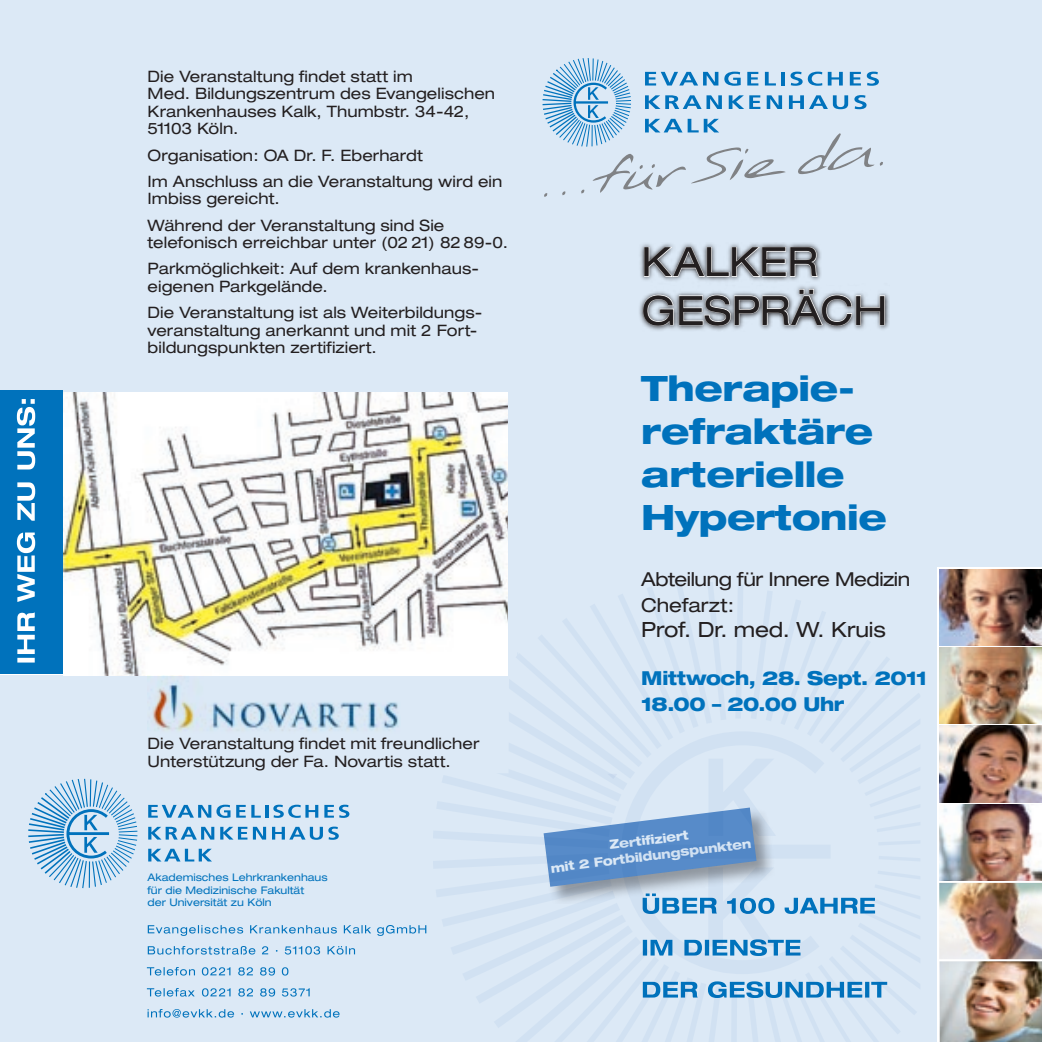
<style>
.page{position:relative;width:1042px;height:1042px;background:#dce9f6}
.page>*{position:absolute;margin:0;border:0;box-sizing:border-box;transform-origin:0 0}
.t1{font:expanded 40.43px/48.5px "Helvetica Neue";letter-spacing:-.005em;color:#231f20}
.t2{font:800 expanded 35px/43.2px "Helvetica Neue";letter-spacing:-.01em;color:#0072bc}
.t3{font:expanded 21px "Helvetica Neue";letter-spacing:-.005em;color:#231f20}
.t4{font:800 expanded 19.25px/25.7px "Helvetica Neue";letter-spacing:-.02em;color:#0072bc;scale:.95 1}
.t5{font:expanded 19.25px/25.7px "Helvetica Neue";letter-spacing:-.02em;color:#231f20}
.t6{font:expanded 15.75px/17.5px "Helvetica Neue";letter-spacing:.005em;color:#231f20}
.t7{font:800 expanded 12.6px/15.8px "Helvetica Neue";color:#fff;text-align:center;scale:.95 1}
.t8{font:expanded 10.5px/12.6px "Helvetica Neue";color:#0072bc}
</style>
<div class="page">
<svg style="left:542px;top:58px;width:341px;height:139px"></svg>
<svg style="left:937px;top:567px;width:105px;height:475px;background:#f2f0f0"></svg>
<img style="left:939px;top:569px;width:103px;height:155px">
<img style="left:939px;top:726px;width:103px;height:76px">
<img style="left:939px;top:804px;width:103px;height:77px">
<img style="left:939px;top:883px;width:103px;height:76px">
<img style="left:939px;top:961px;width:103px;height:81px">
<svg style="left:148px;top:1009px;width:192px;height:8px"></svg>
<svg style="left:147px;top:988px;width:163px;height:8px"></svg>
<svg style="left:147px;top:967px;width:141px;height:8px"></svg>
<svg style="left:148px;top:946px;width:207px;height:8px"></svg>
<svg style="left:148px;top:925px;width:278px;height:11px"></svg>
<svg style="left:28px;top:779px;width:110px;height:109px"></svg>
<svg style="left:148px;top:804px;width:82px;height:14px"></svg>
<svg style="left:236px;top:804px;width:82px;height:14px"></svg>
<svg style="left:324px;top:804px;width:25px;height:14px"></svg>
<svg style="left:148px;top:827px;width:66px;height:12px"></svg>
<svg style="left:220px;top:827px;width:27px;height:12px"></svg>
<svg style="left:253px;top:827px;width:13px;height:12px"></svg>
<svg style="left:272px;top:826px;width:67px;height:14px"></svg>
<svg style="left:148px;top:849px;width:64px;height:12px"></svg>
<img style="left:63px;top:392px;width:444px;height:284px">
<div style="left:0;top:390px;width:63px;height:284px;background:#0072bc"></div>
<svg style="left:17px;top:399px;width:18px;height:263px"></svg>
<svg style="left:433px;top:664px;width:78px;height:363px"></svg>
<svg style="left:511px;top:956px;width:263px;height:86px"></svg>
<svg style="left:774px;top:956px;width:146px;height:86px"></svg>
<svg style="left:509px;top:582px;width:411px;height:374px"></svg>
<svg style="left:639px;top:243px;width:251px;height:88px"></svg>
<svg style="left:644px;top:247px;width:174px;height:30px"></svg>
<svg style="left:643px;top:289px;width:242px;height:37px"></svg>
<img style="left:148px;top:675px;width:256px;height:56px">
<p class="t6" style="left:148px;top:67px;width:349px">Die Veranstaltung findet statt im<br>Med. Bildungszentrum des Evangelischen<br>Krankenhauses Kalk, Thumbstr. 34-42,<br>51103 Köln.</p>
<p class="t6" style="left:148px;top:142px;width:356px;line-height:26.2px">Organisation: OA Dr. F. Eberhardt<br>Im Anschluss an die Veranstaltung wird ein</p>
<p class="t6" style="left:148px;top:185px;width:298px;line-height:26.2px">Imbiss gereicht.<br>Während der Veranstaltung sind Sie</p>
<p class="t6" style="left:148px;top:229px;width:362px;line-height:26.2px">telefonisch erreichbar unter (02 21) 82 89-0.<br>Parkmöglichkeit: Auf dem krankenhaus-</p>
<p class="t6" style="left:148px;top:273px;width:336px;line-height:26.2px">eigenen Parkgelände.<br>Die Veranstaltung ist als Weiterbildungs-</p>
<p class="t6" style="left:148px;top:321px;width:331px">veranstaltung anerkannt und mit 2 Fort&shy;bildungspunkten zertifiziert.</p>
<p class="t6" style="left:148px;top:734px;width:333px">Die Veranstaltung findet mit freundlicher<br>Unterstützung der Fa. Novartis statt.</p>
<p class="t8" style="left:147px;top:871px;width:182px">Akademisches Lehrkrankenhaus für die Medizinische Fakultät<br>der Universität zu Köln</p>
<h1 class="t1" style="left:641px;top:237px;width:248px">KALKER<br>GESPRÄCH</h1>
<h2 class="t2" style="left:641px;top:365px;width:247px">Therapie&shy;refraktäre arterielle<br>Hypertonie</h2>
<p class="t5" style="left:641px;top:566px;width:270px">Abteilung für Innere Medizin<br>Chefarzt:</p>
<h3 class="t3" style="left:641px;top:617px;width:246px">Prof. Dr. med. W. Kruis</h3>
<p class="t4" style="left:641px;top:665px;width:302px">Mittwoch, 28. Sept. 2011<br>18.00 – 20.00 Uhr</p>
<p class="t7" style="left:548px;top:844px;width:214px;rotate:-7deg">Zertifiziert<br>mit 2 Fortbildungspunkten</p>
</div>
